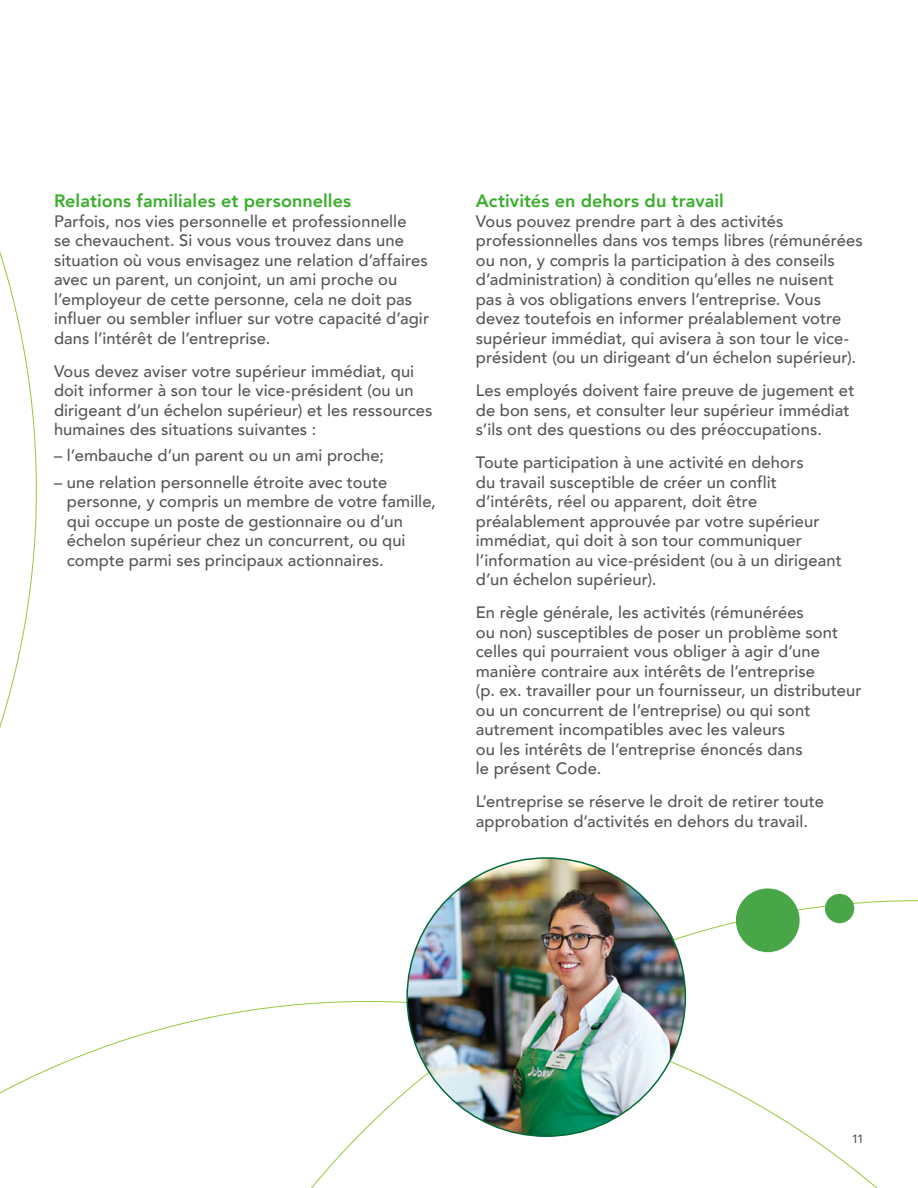
<style>
.page{position:relative;width:918px;height:1188px;background:#fff}
.page>*{position:absolute;margin:0;border:0;box-sizing:border-box;transform-origin:0 0}
.t1{font:800 18px "Avenir";letter-spacing:.005em;color:#3aad2c}
.t2{font:500 16.5px/19.5px "Avenir";letter-spacing:.005em;color:#545658}
.t3{font:500 12px "Avenir";color:#545658}
</style>
<div class="page">
<svg style="left:0;top:251px;width:37px;height:477px"></svg>
<svg style="left:0;top:1001px;width:878px;height:187px"></svg>
<div style="left:736px;top:888px;width:64px;height:64px;background:#48a548;border-radius:50%"></div>
<div style="left:825px;top:894px;width:29px;height:29px;background:#48a548;border-radius:50%"></div>
<img style="left:407px;top:858px;width:278px;height:278px;border-radius:139px">
<p class="t1" style="left:54px;top:187px;width:299px">Relations familiales et personnelles</p>
<p class="t2" style="left:54px;top:210px;width:377px">Parfois, nos vies personnelle et professionnelle<br>se chevauchent. Si vous vous trouvez dans une situation où vous envisagez une relation d’affaires avec un parent, un conjoint, un ami proche ou l’employeur de cette personne, cela ne doit pas influer ou sembler influer sur votre capacité d’agir dans l’intérêt de l’entreprise.</p>
<p class="t2" style="left:54px;top:360px;width:380px">Vous devez aviser votre supérieur immédiat, qui doit informer à son tour le vice-président (ou un dirigeant d’un échelon supérieur) et les ressources humaines des situations suivantes :</p>
<p class="t2" style="left:54px;top:445px;width:331px">– l’embauche d’un parent ou un ami proche;</p>
<p class="t2" style="left:67px;top:471px;width:370px;text-indent:-13px">– une relation personnelle étroite avec toute personne, y compris un membre de votre famille, qui occupe un poste de gestionnaire ou d’un échelon supérieur chez un concurrent, ou qui compte parmi ses principaux actionnaires.</p>
<p class="t1" style="left:476px;top:187px;width:250px">Activités en dehors du travail</p>
<p class="t2" style="left:476px;top:210px;width:388px">Vous pouvez prendre part à des activités professionnelles dans vos temps libres (rémunérées ou non, y compris la participation à des conseils d’administration) à condition qu’elles ne nuisent pas à vos obligations envers l’entreprise. Vous devez toutefois en informer préalablement votre supérieur immédiat, qui avisera à son tour le vice&shy;président (ou un dirigeant d’un échelon supérieur).</p>
<p class="t2" style="left:476px;top:380px;width:380px">Les employés doivent faire preuve de jugement et de bon sens, et consulter leur supérieur immédiat s’ils ont des questions ou des préoccupations.</p>
<p class="t2" style="left:476px;top:452px;width:368px">Toute participation à une activité en dehors<br>du travail susceptible de créer un conflit d’intérêts, réel ou apparent, doit être préalablement approuvée par votre supérieur immédiat, qui doit à son tour communiquer l’information au vice-président (ou à un dirigeant d’un échelon supérieur).</p>
<p class="t2" style="left:476px;top:602px;width:387px">En règle générale, les activités (rémunérées<br>ou non) susceptibles de poser un problème sont celles qui pourraient vous obliger à agir d’une manière contraire aux intérêts de l’entreprise<br>(p. ex. travailler pour un fournisseur, un distributeur ou un concurrent de l’entreprise) ou qui sont autrement incompatibles avec les valeurs<br>ou les intérêts de l’entreprise énoncés dans<br>le présent Code.</p>
<p class="t2" style="left:476px;top:791px;width:350px">L’entreprise se réserve le droit de retirer toute approbation d’activités en dehors du travail.</p>
<p class="t3" style="left:852px;top:1128px;width:14px">11</p>
</div>
